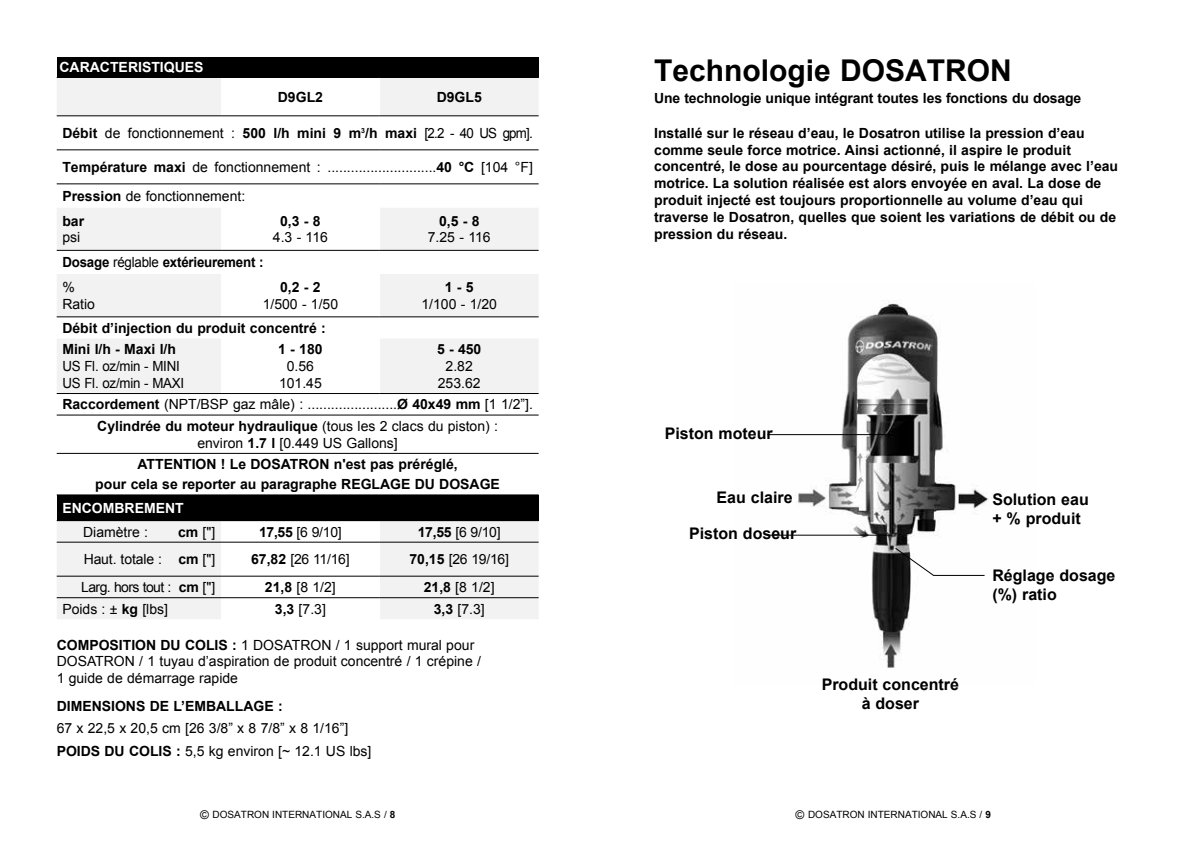
<style>
.page{position:relative;width:1191px;height:842px;background:#fff}
.page>*{position:absolute;margin:0;border:0;box-sizing:border-box;transform-origin:0 0}
.t1{font:700 30px "Arial";color:#000}
.t2{font:700 16px/19.2px "Arial";color:#000}
.t3{font:14px/16.8px "Arial";color:#000}
.t4{font:700 14px/16.8px "Arial";color:#000}
.t5{font:14px/16.8px "Arial";color:#000;scale:.95 1}
.t6{font:700 14px/24.8px "Arial";color:#000;scale:.95 1}
.t7{font:700 14px "Arial";color:#fff}
.t8{font:14px "Arial";letter-spacing:-.04em;color:#000}
.t9{font:10px "Arial";color:#000}
.s1{font-weight:700}
.s2{font-weight:400}
.s3{font-size:12px}
</style>
<div class="page">
<img style="left:767px;top:302px;width:226px;height:366px">
<div style="left:57px;top:57px;width:481px;height:20px;background:#000"></div>
<svg style="left:57px;top:78px;width:481px;height:541px"></svg>
<div style="left:57px;top:495px;width:481px;height:26px;background:#000"></div>
<hr style="left:57px;top:77px;width:164px;height:1px;background:#000">
<hr style="left:221px;top:77px;width:159px;height:1px;background:#000">
<hr style="left:380px;top:77px;width:158px;height:1px;background:#000">
<hr style="left:57px;top:115px;width:164px;height:1px;background:#000">
<hr style="left:221px;top:115px;width:159px;height:1px;background:#000">
<hr style="left:380px;top:115px;width:158px;height:1px;background:#000">
<hr style="left:57px;top:149px;width:164px;height:1px;background:#000">
<hr style="left:221px;top:149px;width:159px;height:1px;background:#000">
<hr style="left:380px;top:149px;width:158px;height:1px;background:#000">
<hr style="left:57px;top:184px;width:164px;height:1px;background:#000">
<hr style="left:221px;top:184px;width:159px;height:1px;background:#000">
<hr style="left:380px;top:184px;width:158px;height:1px;background:#000">
<hr style="left:57px;top:250px;width:164px;height:1px;background:#000">
<hr style="left:221px;top:250px;width:159px;height:1px;background:#000">
<hr style="left:380px;top:250px;width:158px;height:1px;background:#000">
<hr style="left:57px;top:393px;width:164px;height:1px;background:#000">
<hr style="left:221px;top:393px;width:159px;height:1px;background:#000">
<hr style="left:380px;top:393px;width:158px;height:1px;background:#000">
<hr style="left:57px;top:415px;width:164px;height:1px;background:#000">
<hr style="left:221px;top:415px;width:159px;height:1px;background:#000">
<hr style="left:380px;top:415px;width:158px;height:1px;background:#000">
<hr style="left:57px;top:453px;width:164px;height:1px;background:#000">
<hr style="left:221px;top:453px;width:159px;height:1px;background:#000">
<hr style="left:380px;top:453px;width:158px;height:1px;background:#000">
<hr style="left:57px;top:542px;width:164px;height:1px;background:#000">
<hr style="left:221px;top:542px;width:159px;height:1px;background:#000">
<hr style="left:380px;top:542px;width:158px;height:1px;background:#000">
<hr style="left:57px;top:576px;width:164px;height:1px;background:#000">
<hr style="left:221px;top:576px;width:159px;height:1px;background:#000">
<hr style="left:380px;top:576px;width:158px;height:1px;background:#000">
<hr style="left:57px;top:597px;width:164px;height:1px;background:#000">
<hr style="left:221px;top:597px;width:159px;height:1px;background:#000">
<hr style="left:380px;top:597px;width:158px;height:1px;background:#000">
<hr style="left:57px;top:316px;width:164px;height:1px;background:#000">
<hr style="left:221px;top:316px;width:159px;height:1px;background:#000">
<hr style="left:380px;top:316px;width:158px;height:1px;background:#000">
<hr style="left:767px;top:434px;width:125px;height:1px;background:#000">
<hr style="left:767px;top:535px;width:125px;height:1px;background:#000">
<svg style="left:894px;top:547px;width:91px;height:29px"></svg>
<p class="t7" style="left:60px;top:58px;width:145px">CARACTERISTIQUES</p>
<p class="t4" style="left:278px;top:89px;width:47px">D9GL2</p>
<p class="t4" style="left:437px;top:89px;width:47px">D9GL5</p>
<p class="t3" style="left:62px;top:125px;width:472px"><span class="s1">Débit</span> de fonctionnement : <span class="s1">500 l/h mini 9 m</span><sup>3</sup><span class="s1">/h maxi</span> [2.2 - 40 US gpm].</p>
<p class="t3" style="left:62px;top:153px;width:472px;line-height:28.8px"><span class="s1">Température maxi</span> de fonctionnement : ............................<span class="s1">40 °C</span> [104 °F]<br><span class="s1">Pression</span> de fonctionnement:</p>
<p class="t4" style="left:62px;top:213px;width:23px">bar</p>
<p class="t3" style="left:62px;top:229px;width:19px">psi</p>
<p class="t4" style="left:280px;top:213px;width:42px">0,3 - 8</p>
<p class="t3" style="left:273px;top:229px;width:57px">4.3 - 116</p>
<p class="t4" style="left:439px;top:213px;width:42px">0,5 - 8</p>
<p class="t3" style="left:428px;top:229px;width:64px">7.25 - 116</p>
<p class="t6" style="left:62px;top:250px;width:213px">Dosage <span class="s2">réglable</span> extérieurement : <span class="s2">%</span></p>
<p class="t3" style="left:62px;top:296px;width:34px">Ratio</p>
<p class="t4" style="left:280px;top:279px;width:42px">0,2 - 2</p>
<p class="t3" style="left:263px;top:296px;width:77px">1/500 - 1/50</p>
<p class="t4" style="left:445px;top:279px;width:30px">1 - 5</p>
<p class="t3" style="left:421px;top:296px;width:77px">1/100 - 1/20</p>
<p class="t4" style="left:62px;top:317px;width:265px;line-height:21.6px">Débit d’injection du produit concentré :<br>Mini l/h - Maxi l/h</p>
<p class="t5" style="left:62px;top:358px;width:130px">US Fl. oz/min - MINI<br>US Fl. oz/min - MAXI</p>
<p class="t4" style="left:437px;top:341px;width:46px">5 - 450</p>
<p class="t3" style="left:438px;top:358px;width:44px;text-align:center">2.82<br>253.62</p>
<p class="t3" style="left:62px;top:394px;width:472px;line-height:21.6px;text-align:center"><span class="s1">Raccordement</span> (NPT/BSP gaz mâle) : .......................<span class="s1">Ø 40x49 mm</span> [1 1/2”].<br><span class="s1">Cylindrée du moteur hydraulique</span> (tous les 2 clacs du piston) :</p>
<p class="t4" style="left:137px;top:432px;width:322px;line-height:21.6px;text-align:center"><span class="s2">environ</span> 1.7 l <span class="s2">[0.449 US Gallons]<br></span>ATTENTION ! Le DOSATRON n'est pas préréglé,</p>
<p class="t4" style="left:95px;top:476px;width:406px">pour cela se reporter au paragraphe REGLAGE DU DOSAGE</p>
<p class="t7" style="left:62px;top:499px;width:123px">ENCOMBREMENT</p>
<p class="t3" style="left:83px;top:523px;width:66px">Diamètre :</p>
<p class="t3" style="left:178px;top:523px;width:39px"><span class="s1">cm</span> ["]</p>
<p class="t3" style="left:259px;top:523px;width:84px"><span class="s1">17,55</span> [6 9/10]</p>
<p class="t3" style="left:418px;top:523px;width:84px"><span class="s1">17,55</span> [6 9/10]</p>
<p class="t3" style="left:84px;top:551px;width:133px">Haut. totale : <span class="s1">cm</span> ["]</p>
<p class="t3" style="left:251px;top:551px;width:100px"><span class="s1">67,82</span> [26 11/16]</p>
<p class="t3" style="left:409px;top:551px;width:101px"><span class="s1">70,15</span> [26 19/16]</p>
<p class="t8" style="left:81px;top:578px;width:136px">Larg. hors tout : <span class="s1">cm</span> ["]</p>
<p class="t3" style="left:265px;top:579px;width:72px"><span class="s1">21,8</span> [8 1/2]</p>
<p class="t3" style="left:424px;top:579px;width:72px"><span class="s1">21,8</span> [8 1/2]</p>
<p class="t3" style="left:62px;top:600px;width:107px">Poids : ± <span class="s1">kg</span> [lbs]</p>
<p class="t3" style="left:275px;top:600px;width:52px"><span class="s1">3,3</span> [7.3]</p>
<p class="t3" style="left:434px;top:600px;width:52px"><span class="s1">3,3</span> [7.3]</p>
<p class="t3" style="left:57px;top:636px;width:426px"><span class="s1">COMPOSITION DU COLIS :</span> 1 DOSATRON / 1 support mural pour<br>DOSATRON / 1 tuyau d’aspiration de produit concentré / 1 crépine /<br>1 guide de démarrage rapide</p>
<p class="t4" style="left:57px;top:698px;width:227px">DIMENSIONS DE L’EMBALLAGE :</p>
<p class="t3" style="left:57px;top:717px;width:316px;line-height:22.4px">67 x 22,5 x 20,5 cm [26 3/8” x 8 7/8” x 8 1/16”]<br><span class="s1">POIDS DU COLIS :</span> 5,5 kg environ [~ 12.1 US lbs]</p>
<p class="t4" style="left:278px;top:341px;width:46px">1 - 180</p>
<p class="t3" style="left:279px;top:358px;width:44px;text-align:center">0.56<br>101.45</p>
<h1 class="t1" style="left:654px;top:50px;width:359px">Technologie DOSATRON</h1>
<p class="t4" style="left:654px;top:90px;width:428px">Une technologie unique intégrant toutes les fonctions du dosage</p>
<p class="t4" style="left:654px;top:125px;width:465px">Installé sur le réseau d’eau, le Dosatron utilise la pression d’eau comme seule force motrice. Ainsi actionné, il aspire le produit concentré, le dose au pourcentage désiré, puis le mélange avec l’eau motrice. La solution réalisée est alors envoyée en aval. La dose de produit injecté est toujours proportionnelle au volume d’eau qui traverse le Dosatron, quelles que soient les variations de débit ou de pression du réseau.</p>
<p class="t2" style="left:664px;top:424px;width:110px">Piston moteur</p>
<p class="t2" style="left:716px;top:488px;width:78px">Eau claire</p>
<p class="t2" style="left:992px;top:491px;width:98px">Solution eau + % produit</p>
<p class="t2" style="left:689px;top:525px;width:109px">Piston doseur</p>
<p class="t2" style="left:992px;top:566px;width:125px">Réglage dosage (%) ratio</p>
<p class="t2" style="left:821px;top:675px;width:139px;text-align:center">Produit concentré à doser</p>
<p class="t9" style="left:200px;top:808px;width:197px"><span class="s3">©</span> DOSATRON INTERNATIONAL S.A.S / <span class="s1">8</span></p>
<p class="t9" style="left:795px;top:808px;width:197px"><span class="s3">©</span> DOSATRON INTERNATIONAL S.A.S / <span class="s1">9</span></p>
</div>
